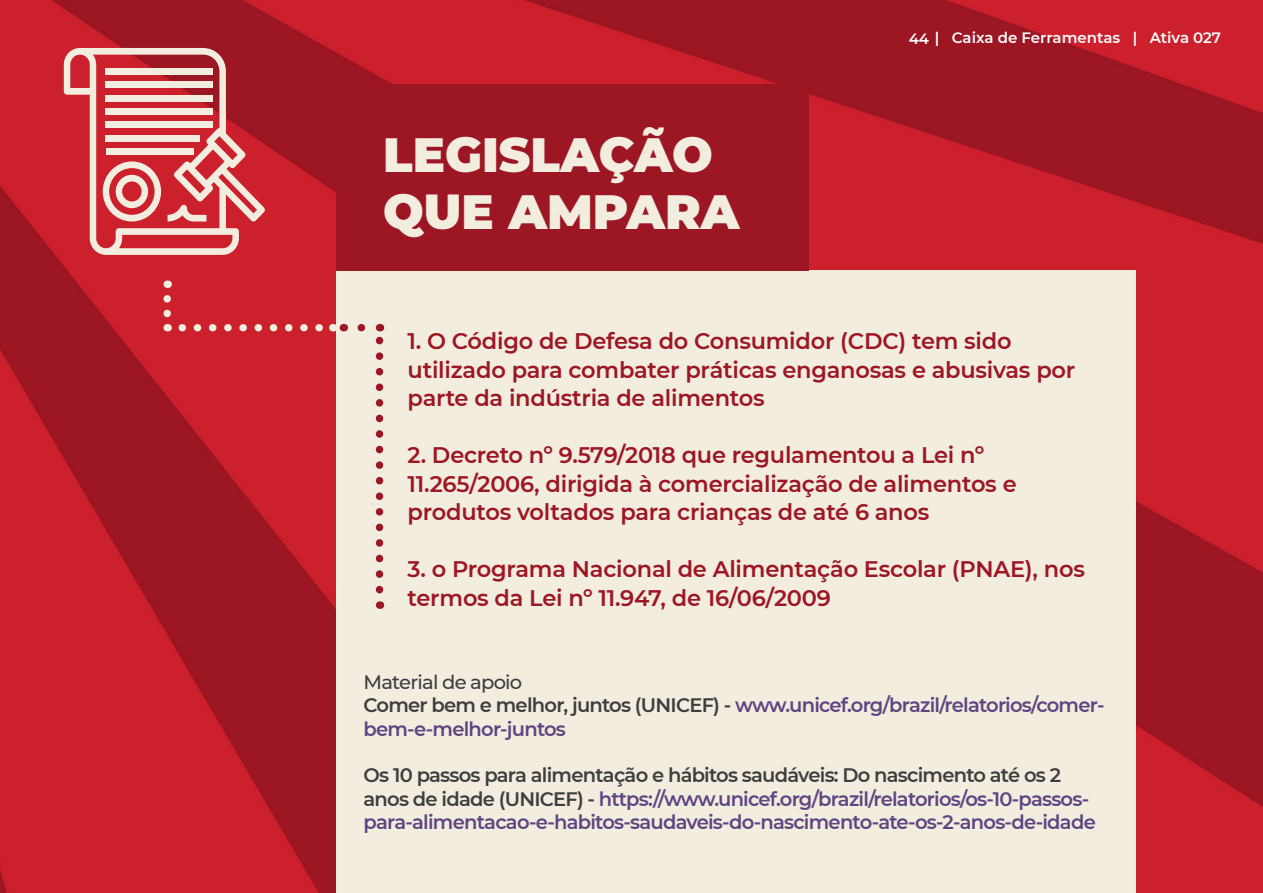
<style>
.page{position:relative;width:1263px;height:893px;background:#fff}
.page>*{position:absolute;margin:0;border:0;box-sizing:border-box;transform-origin:0 0}
.t1{font:900 48px/57.6px "Montserrat";color:#f2edde}
.t2{font:600 22.5px/28.5px "Montserrat";letter-spacing:-.01em;color:#9d1624}
.t3{font:600 19.5px/23.4px "Montserrat";letter-spacing:-.04em;color:#5e4581}
.t4{font:500 19.5px "Montserrat";letter-spacing:-.04em;color:#3e3e3f}
.t5{font:600 15px "Montserrat";color:#fff}
.s1{color:#3e3e3f}
</style>
<div class="page">
<img style="left:0;top:0;width:1263px;height:893px">
<div style="left:336px;top:271px;width:800px;height:622px;background:#f2edde"></div>
<div style="left:336px;top:84px;width:473px;height:187px;background:#9d1624"></div>
<svg style="left:64px;top:48px;width:201px;height:207px"></svg>
<svg style="left:182px;top:324px;width:143px;height:7px"></svg>
<svg style="left:163px;top:299px;width:8px;height:32px"></svg>
<svg style="left:357px;top:324px;width:4px;height:7px"></svg>
<svg style="left:376px;top:324px;width:7px;height:266px"></svg>
<hr style="left:1262px;top:206px;width:1px;height:166px;background:#4b377b">
<p class="t1" style="left:383px;top:123px;width:358px">LEGISLAÇÃO<br>QUE AMPARA</p>
<p class="t5" style="left:909px;top:27px;width:314px">44 | Caixa de Ferramentas | Ativa 027</p>
<p class="t2" style="left:408px;top:326px;width:669px">1. O Código de Defesa do Consumidor (CDC) tem sido utilizado para combater práticas enganosas e abusivas por parte da indústria de alimentos</p>
<p class="t2" style="left:408px;top:440px;width:610px">2. Decreto nº 9.579/2018 que regulamentou a Lei nº<br>11.265/2006, dirigida à comercialização de alimentos e produtos voltados para crianças de até 6 anos</p>
<p class="t2" style="left:408px;top:554px;width:679px">3. o Programa Nacional de Alimentação Escolar (PNAE), nos termos da Lei nº 11.947, de 16/06/2009</p>
<p class="t4" style="left:364px;top:668px;width:160px">Material de apoio</p>
<p class="t3" style="left:364px;top:693px;width:742px"><span class="s1">Comer bem e melhor, juntos (UNICEF) -</span> www.unicef.org/brazil/relatorios/comer&shy;bem-e-melhor-juntos</p>
<p class="t3" style="left:364px;top:763px;width:734px"><span class="s1">Os 10 passos para alimentação e hábitos saudáveis: Do nascimento até os 2 anos de idade (UNICEF) -</span> https://www.unicef.org/brazil/relatorios/os-10-passos&shy;para-alimentacao-e-habitos-saudaveis-do-nascimento-ate-os-2-anos-de-idade</p>
</div>
